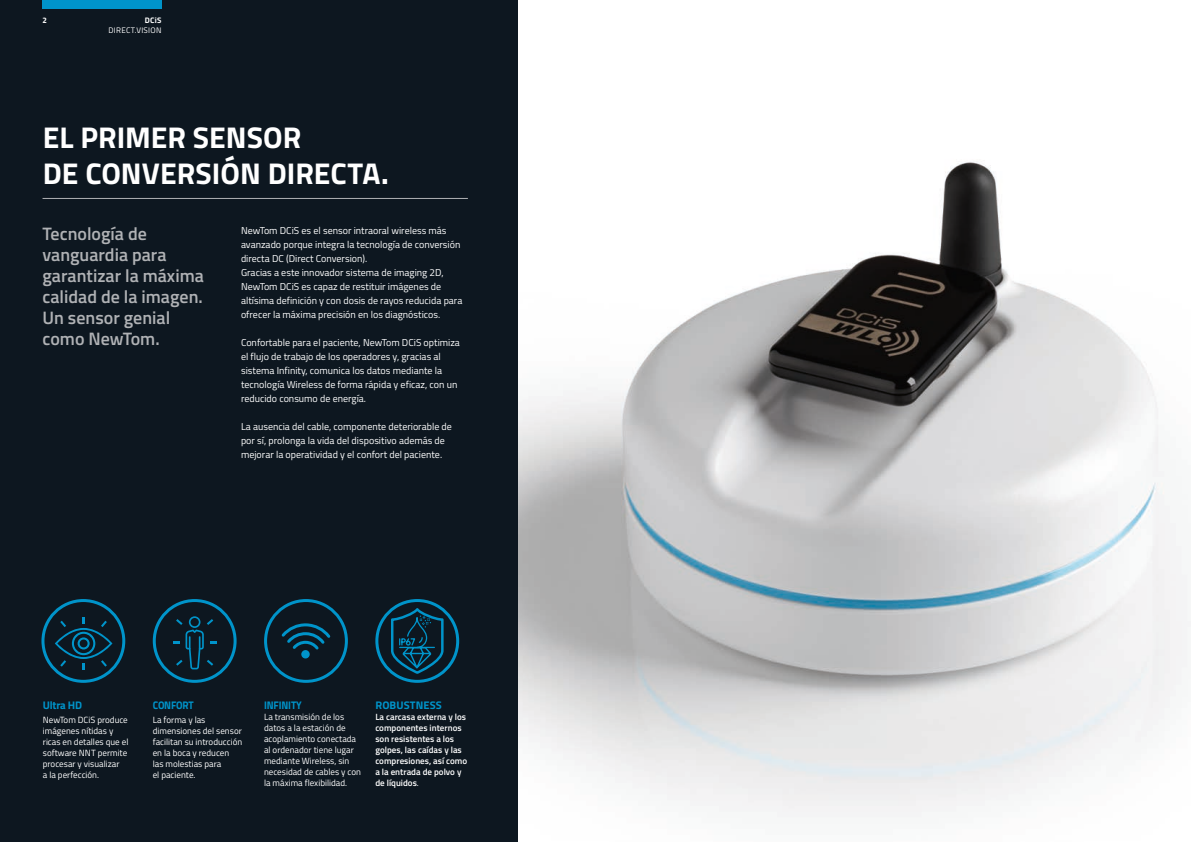
<style>
.page{position:relative;width:1191px;height:842px;background:#fff}
.page>*{position:absolute;margin:0;border:0;box-sizing:border-box;transform-origin:0 0}
.t1{font:700 30px/36px "Titillium";color:#fff}
.t2{font:600 18px/21px "Titillium";color:#b0b2b5}
.t3{font:700 11px "Titillium";letter-spacing:-.015em;color:#0094ca;scale:.91 1}
.t4{font:700 11px "Titillium";letter-spacing:.01em;color:#0094ca}
.t5{font:700 11px "Titillium";letter-spacing:-.015em;color:#0094ca}
.t6{font:10px/14px "Titillium";color:#fff}
.t7{font:9px/11px "Titillium";color:#fff}
.t8{font:600 9px/11px "Titillium";color:#fff}
.t9{font:8px "Titillium";letter-spacing:.04em;color:#fff}
.t10{font:700 8px "Titillium";color:#fff}
.s1{font-weight:400}
</style>
<div class="page">
<div style="left:0;top:0;width:519px;height:842px;background:#0d1720"></div>
<hr style="left:43px;top:198px;width:425px;height:1px;background:#b0b2b5">
<div style="left:43px;top:0;width:119px;height:9px;background:#0094ca"></div>
<div style="left:264px;top:599px;width:84px;height:84px;border:3px solid #0094ca;border-radius:50%"></div>
<div style="left:375px;top:599px;width:84px;height:84px;border:3px solid #0094ca;border-radius:50%"></div>
<div style="left:41px;top:599px;width:84px;height:84px;border:3px solid #0094ca;border-radius:50%"></div>
<svg style="left:55px;top:617px;width:57px;height:53px"></svg>
<div style="left:153px;top:599px;width:84px;height:84px;border:3px solid #0094ca;border-radius:50%"></div>
<svg style="left:173px;top:616px;width:44px;height:53px"></svg>
<img style="left:519px;top:162px;width:672px;height:655px">
<svg style="left:390px;top:600px;width:55px;height:75px"></svg>
<svg style="left:281px;top:623px;width:50px;height:27px"></svg>
<div style="left:301px;top:650px;width:9px;height:8px;background:#0094ca;border-radius:50%"></div>
<p class="t10" style="left:43px;top:14px;width:6px">2</p>
<p class="t10" style="left:145px;top:14px;width:18px">DCiS</p>
<p class="t9" style="left:108px;top:24px;width:55px">DIRECT.VISION</p>
<h1 class="t1" style="left:43px;top:118px;width:347px">EL PRIMER SENSOR<br>DE CONVERSIÓN DIRECTA.</h1>
<h2 class="t2" style="left:43px;top:223px;width:163px">Tecnología de vanguardia para garantizar la máxima calidad de la imagen.<br>Un sensor genial como NewTom.</h2>
<p class="t6" style="left:241px;top:223px;width:223px">NewTom DCiS es el sensor intraoral wireless más avanzado porque integra la tecnología de conversión directa DC (Direct Conversion).<br>Gracias a este innovador sistema de imaging 2D, NewTom DCiS es capaz de restituir imágenes de altísima definición y con dosis de rayos reducida para ofrecer la máxima precisión en los diagnósticos.</p>
<p class="t6" style="left:241px;top:335px;width:220px">Confortable para el paciente, NewTom DCiS optimiza el flujo de trabajo de los operadores y, gracias al sistema Infinity, comunica los datos mediante la tecnología Wireless de forma rápida y eficaz, con un reducido consumo de energía.</p>
<p class="t6" style="left:241px;top:419px;width:212px">La ausencia del cable, componente deteriorable de por sí, prolonga la vida del dispositivo además de mejorar la operatividad y el confort del paciente.</p>
<p class="t5" style="left:43px;top:697px;width:41px">Ultra HD</p>
<p class="t7" style="left:43px;top:714px;width:87px">NewTom DCiS produce imágenes nítidas y ricas en detalles que el software NNT permite procesar y visualizar<br>a la perfección.</p>
<p class="t3" style="left:153px;top:697px;width:47px">CONFORT</p>
<p class="t7" style="left:153px;top:714px;width:91px">La forma y las dimensiones del sensor facilitan su introducción en la boca y reducen las molestias para<br>el paciente.</p>
<p class="t3" style="left:264px;top:697px;width:43px">INFINITY</p>
<p class="t7" style="left:264px;top:711px;width:98px">La transmisión de los datos a la estación de acoplamiento conectada al ordenador tiene lugar mediante Wireless, sin necesidad de cables y con la máxima flexibilidad.</p>
<p class="t4" style="left:375px;top:697px;width:68px">ROBUSTNESS</p>
<p class="t8" style="left:375px;top:711px;width:93px">La carcasa externa y los componentes internos son resistentes a los golpes, las caídas y las compresiones, así como a la entrada de polvo y de líquidos<span class="s1">.</span></p>
</div>
